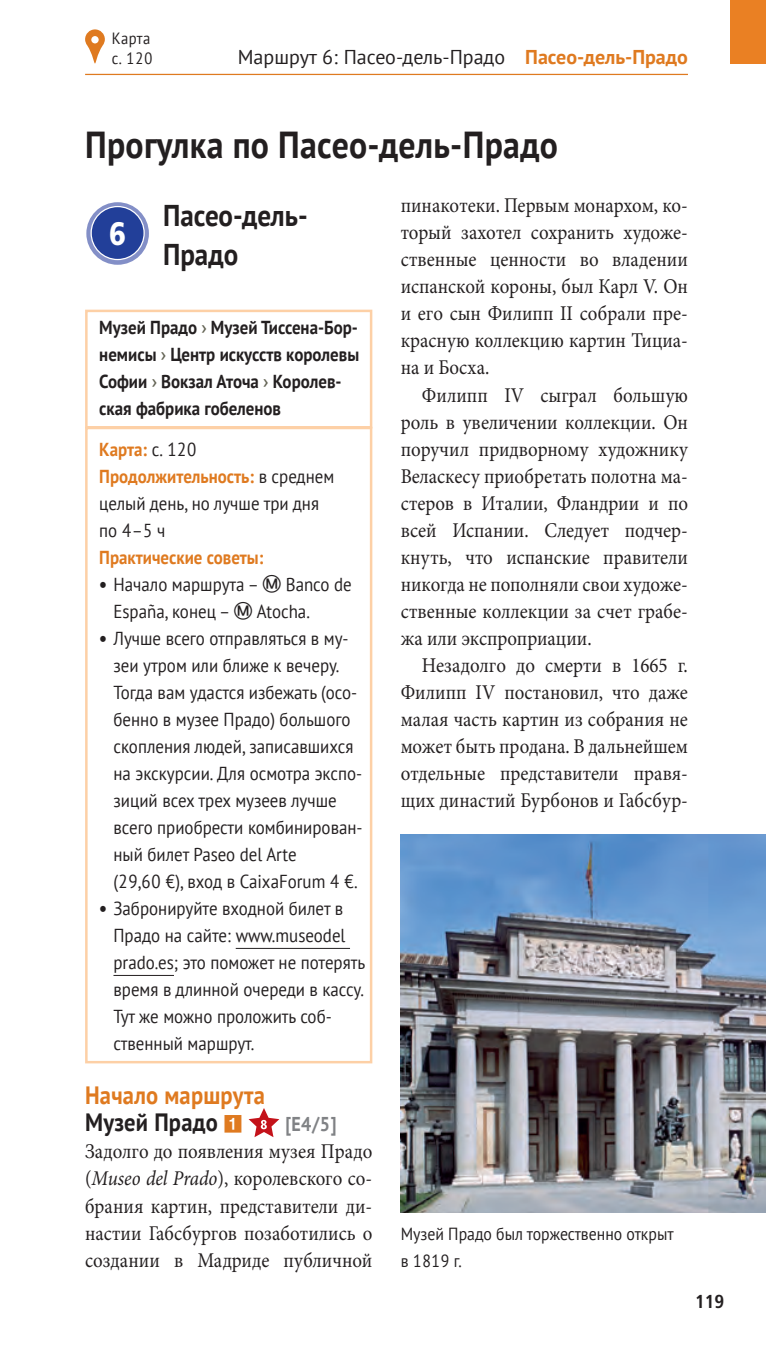
<style>
.page{position:relative;width:766px;height:1347px;background:#fff}
.page>*{position:absolute;margin:0;border:0;box-sizing:border-box;transform-origin:0 0}
._1_1_U1{font:700 37.5px "PT Sans";letter-spacing:.01em;color:#231f20;scale:.9 1}
.t1{font:700 32.5px "AG Foreigner C";color:#fff;scale:.85 1}
._1_2_U2_mit_Tour-Num{font:700 30px/38.8px "PT Sans";color:#231f20;scale:.9 1}
._1_3_U3{font:700 25px/26.2px "PT Sans";letter-spacing:.01em;color:#df7a20;scale:.9 1}
._2_2_GS_Block_mit_Ei{font:21px/27px "Minion Pro";color:#231f20;text-align:justify;scale:.9 1}
._2_1_GS_Block{font:21px/27px "Minion Pro";color:#231f20;text-align:justify;scale:.9 1}
.t2{font:20px "PT Sans";color:#231f20}
._1_3_U3-2{font:700 20px "PT Sans";color:#808285;scale:.9 1}
._7_3_Toureninfo{font:18.75px/27px "PT Sans";color:#231f20;scale:.9 1}
._7_2_Toureninfo_Verl{font:700 18.75px/27px "PT Sans";color:#231f20;scale:.9 1}
._7_3_Toureninfo-2{font:700 18.75px "PT Sans";color:#df7a20;scale:.9 1}
.Seitenzahl{font:700 condensed 18.75px "Frutiger LT Pro";color:#231f20}
.BU{font:17.5px/27px "PT Sans";color:#231f20;scale:.9 1}
.t3{font:16.25px/20px "PT Sans";letter-spacing:.03em;color:#231f20;scale:.9 1}
.s1{font-weight:700;color:#df7a20}
.s2{font-family:"Frutiger LT Pro";font-weight:400;color:#636354}
.s3{font-weight:400;color:#231f20}
.s4{font-family:"Frutiger LT Pro";font-weight:900;font-size:17.5px}
.s5{color:#231f20}
.s6{font-style:italic}
</style>
<div class="page">
<div style="left:730px;top:0;width:35px;height:64px;background:#ea8023"></div>
<svg style="left:85px;top:29px;width:20px;height:35px"></svg>
<div style="left:85px;top:427px;width:287px;height:636px;background:#fff;border:2px solid #fdd0a6"></div>
<div style="left:85px;top:310px;width:287px;height:118px;background:#fff;border:2px solid #fdd0a6"></div>
<hr style="left:236px;top:948px;width:114px;height:1px;background:#231f20">
<hr style="left:113px;top:975px;width:61px;height:1px;background:#231f20">
<svg style="left:88px;top:203px;width:60px;height:60px"></svg>
<div style="left:86px;top:202px;width:63px;height:63px;border:2px solid #838fc7;border-radius:50%"></div>
<div style="left:91px;top:206px;width:53px;height:53px;background:#223f99;border-radius:50%"></div>
<div style="left:90px;top:206px;width:55px;height:54px;border:1px solid #fff;border-radius:50%"></div>
<svg style="left:248px;top:1108px;width:31px;height:29px"></svg>
<img style="left:400px;top:834px;width:365px;height:378px">
<hr style="left:85px;top:74px;width:602px;height:1px;background:#df7a20">
<p class="t3" style="left:112px;top:28px;width:47px">Карта с. 120</p>
<p class="t2" style="left:238px;top:44px;width:451px">Маршрут 6: Пасео-дель-Прадо <span class="s1">Пасео-дель-Прадо</span></p>
<p class="_1_1_U1" style="left:85px;top:120px;width:527px">Прогулка по Пасео-дель-Прадо</p>
<p class="t1" style="left:109px;top:216px;width:21px">6</p>
<p class="_1_2_U2_mit_Tour-Num" style="left:163px;top:195px;width:162px">Пасео-дель-<br>Прадо</p>
<p class="_7_2_Toureninfo_Verl" style="left:99px;top:314px;width:290px">Музей Прадо <span class="s2">›</span> Музей Тиссена-Бор&shy;немисы <span class="s2">›</span> Центр искусств королевы<br>Софии <span class="s2">›</span> Вокзал Аточа <span class="s2">›</span> Королев&shy;ская фабрика гобеленов</p>
<p class="_7_3_Toureninfo-2" style="left:99px;top:436px;width:110px">Карта: <span class="s3">с. 120</span></p>
<p class="_7_3_Toureninfo" style="left:99px;top:462px;width:262px"><span class="s1">Продолжительность:</span> в среднем целый день, но лучше три дня по 4–5 ч</p>
<p class="_7_3_Toureninfo-2" style="left:99px;top:544px;width:184px">Практические советы:</p>
<p class="_7_3_Toureninfo" style="left:99px;top:570px;width:179px"><span class="s4">•</span> Начало маршрута –</p>
<p class="_7_3_Toureninfo" style="left:286px;top:570px;width:75px">Banco de</p>
<p class="_7_3_Toureninfo" style="left:113px;top:597px;width:131px">España, конец –</p>
<p class="_7_3_Toureninfo" style="left:257px;top:597px;width:60px">Atocha.</p>
<p class="_7_3_Toureninfo" style="left:113px;top:624px;width:278px;text-indent:-14px"><span class="s4">•</span> Лучше всего отправляться в му&shy;зеи утром или ближе к вечеру.<br>Тогда вам удастся избежать (осо&shy;бенно в музее Прадо) большого скопления людей, записавшихся на экскурсии. Для осмотра экспо&shy;зиций всех трех музеев лучше всего приобрести комбинирован&shy;ный билет Paseo del Arte<br>(29,60 €), вход в CaixaForum 4 €.</p>
<p class="_7_3_Toureninfo" style="left:113px;top:894px;width:281px;text-indent:-14px"><span class="s4">•</span> Забронируйте входной билет в<br>Прадо на сайте: www.museodel prado.es; это поможет не потерять время в длинной очереди в кассу.<br>Тут же можно проложить соб&shy;ственный маршрут.</p>
<p class="_1_3_U3" style="left:85px;top:1082px;width:201px">Начало маршрута<br><span class="s5">Музей Прадо</span></p>
<p class="_1_3_U3-2" style="left:285px;top:1110px;width:58px">[E4/5]</p>
<p class="_2_1_GS_Block" style="left:85px;top:1138px;width:320px">Задолго до появления музея Прадо (<span class="s6">Museo del Prado</span>), королевского со&shy;брания картин, представители ди&shy;настии Габсбургов позаботились о создании в Мадриде публичной</p>
<p class="_2_1_GS_Block" style="left:400px;top:192px;width:320px">пинакотеки. Первым монархом, ко&shy;торый захотел сохранить художе&shy;ственные ценности во владении испанской короны, был Карл V. Он и его сын Филипп II собрали пре&shy;красную коллекцию картин Тициа&shy;на и Босха.</p>
<p class="_2_2_GS_Block_mit_Ei" style="left:400px;top:381px;width:320px;text-indent:21px">Филипп IV сыграл большую роль в увеличении коллекции. Он поручил придворному художнику Веласкесу приобретать полотна ма&shy;стеров в Италии, Фландрии и по всей Испании. Следует подчер&shy;кнуть, что испанские правители никогда не пополняли свои художе&shy;ственные коллекции за счет грабе&shy;жа или экспроприации.</p>
<p class="_2_2_GS_Block_mit_Ei" style="left:400px;top:652px;width:320px;text-indent:21px">Незадолго до смерти в 1665 г.<br>Филипп IV постановил, что даже малая часть картин из собрания не может быть продана. В дальнейшем отдельные представители правя&shy;щих династий Бурбонов и Габсбур-</p>
<p class="BU" style="left:400px;top:1219px;width:305px">Музей Прадо был торжественно открыт в 1819 г.</p>
<p class="Seitenzahl" style="left:694px;top:1290px;width:31px">119</p>
</div>
